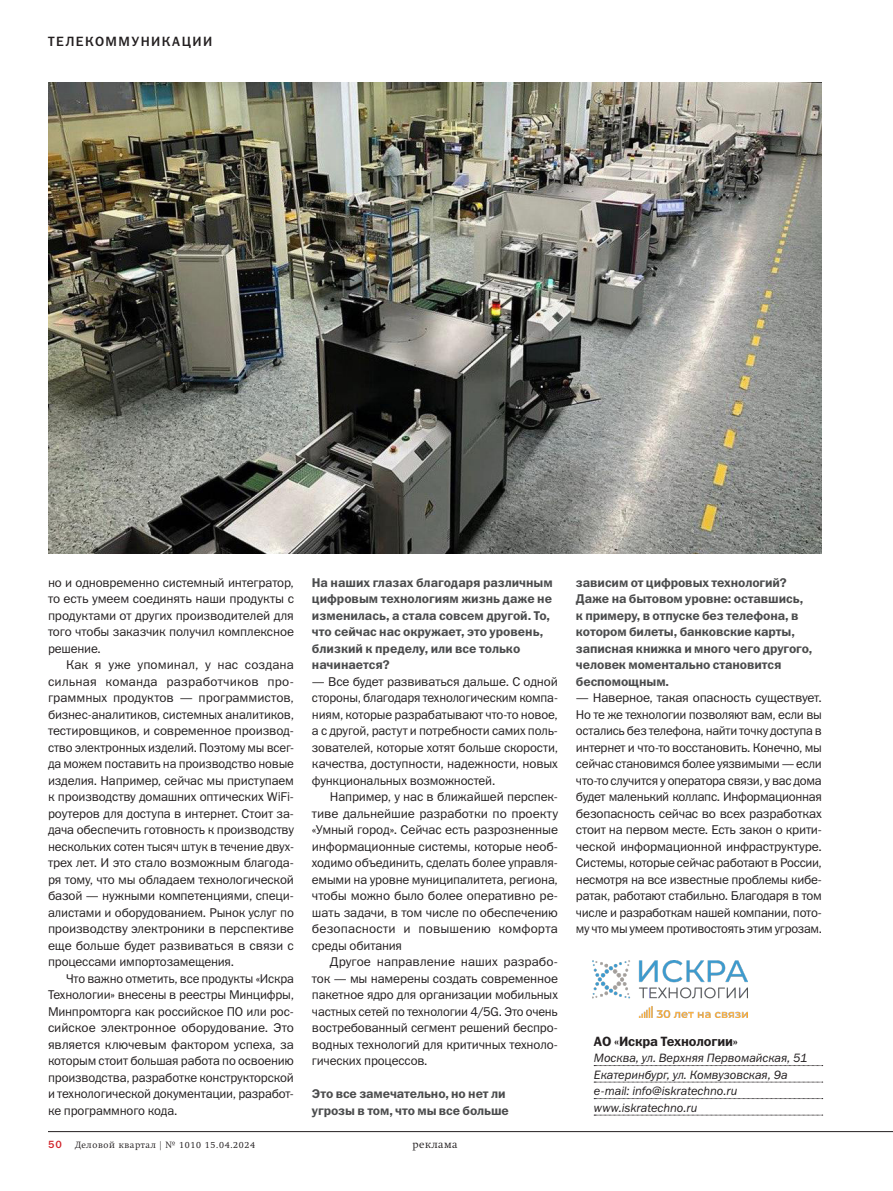
<style>
.page{position:relative;width:893px;height:1191px;background:#fff}
.page>*{position:absolute;margin:0;border:0;box-sizing:border-box;transform-origin:0 0}
.Адрес_Фирма{font:13.5px "Franklin Gothic Demi C";letter-spacing:-.01em;color:#231f20}
.t1{font:13.5px "Franklin Gothic Medium C";letter-spacing:.12em;color:#231f20}
.Текст{font:12.75px/16.5px "Franklin Gothic Book C";letter-spacing:-.01em;color:#231f20;text-align:justify}
.Текст_1_Абз{font:12.75px/16.5px "Franklin Gothic Book C";letter-spacing:-.015em;color:#231f20;text-align:justify}
.Вопрос{font:12.75px/16.5px "Franklin Gothic Demi C";letter-spacing:-.005em;color:#4b4c4d}
.Адрес{font:italic 12.15px "Franklin Gothic Book C";color:#231f20}
.t2{font:300 10.5px "Swift";letter-spacing:.055em;color:#231f20}
.t3{font:10.5px "Franklin Gothic Medium C";color:#d1232a}
.t4{font:300 9px "Swift";letter-spacing:.075em;color:#231f20}
</style>
<div class="page">
<img style="left:48px;top:83px;width:774px;height:471px">
<img style="left:593px;top:960px;width:154px;height:58px">
<svg style="left:594px;top:1065px;width:229px;height:1px"></svg>
<svg style="left:594px;top:1081px;width:229px;height:1px"></svg>
<svg style="left:594px;top:1098px;width:229px;height:1px"></svg>
<svg style="left:594px;top:1114px;width:229px;height:1px"></svg>
<hr style="left:48px;top:1131px;width:845px;height:1px;background:#231f20">
<p class="t1" style="left:48px;top:34px;width:166px">телекоммуникации</p>
<p class="Текст" style="left:48px;top:574px;width:247px">но и одновременно системный интегратор, то есть умеем соединять наши продукты с продуктами от других производителей для того чтобы заказчик получил комплексное решение.</p>
<p class="Текст" style="left:48px;top:656px;width:247px;text-indent:18px">Как я уже упоминал, у нас создана сильная команда разработчиков про&shy;граммных продуктов — программистов, бизнес-аналитиков, системных аналитиков, тестировщиков, и современное производ&shy;ство электронных изделий. Поэтому мы всег&shy;да можем поставить на производство новые изделия. Например, сейчас мы приступаем к производству домашних оптических WiFi&shy;роутеров для доступа в интернет. Стоит за&shy;дача обеспечить готовность к производству нескольких сотен тысяч штук в течение двух&shy;трех лет. И это стало возможным благода&shy;ря тому, что мы обладаем технологической базой — нужными компетенциями, специ&shy;алистами и оборудованием. Рынок услуг по производству электроники в перспективе еще больше будет развиваться в связи с процессами импортозамещения.</p>
<p class="Текст" style="left:48px;top:970px;width:247px;text-indent:18px">Что важно отметить, все продукты «Искра Технологии» внесены в реестры Минцифры, Минпромторга как российское ПО или рос&shy;сийское электронное оборудование. Это является ключевым фактором успеха, за которым стоит большая работа по освоению производства, разработке конструкторской и технологической документации, разработ&shy;ке программного кода.</p>
<p class="Вопрос" style="left:312px;top:574px;width:242px">На наших глазах благодаря различным цифровым технологиям жизнь даже не изменилась, а стала совсем другой. То, что сейчас нас окружает, это уровень, близкий к пределу, или все только начинается?</p>
<p class="Текст_1_Абз" style="left:312px;top:673px;width:247px">— Все будет развиваться дальше. С одной стороны, благодаря технологическим компа&shy;ниям, которые разрабатывают что-то новое, а с другой, растут и потребности самих поль&shy;зователей, которые хотят больше скорости, качества, доступности, надежности, новых функциональных возможностей.</p>
<p class="Текст" style="left:312px;top:788px;width:247px;text-indent:18px">Например, у нас в ближайшей перспек&shy;тиве дальнейшие разработки по проекту «Умный город». Сейчас есть разрозненные информационные системы, которые необ&shy;ходимо объединить, сделать более управля&shy;емыми на уровне муниципалитета, региона, чтобы можно было более оперативно ре&shy;шать задачи, в том числе по обеспечению безопасности и повышению комфорта среды обитания</p>
<p class="Текст" style="left:312px;top:953px;width:247px;text-indent:18px">Другое направление наших разрабо&shy;ток — мы намерены создать современное пакетное ядро для организации мобильных частных сетей по технологии 4/5G. Это очень востребованный сегмент решений беспро&shy;водных технологий для критичных техноло&shy;гических процессов.</p>
<p class="Вопрос" style="left:312px;top:1085px;width:198px">Это все замечательно, но нет ли угрозы в том, что мы все больше</p>
<p class="t3" style="left:48px;top:1138px;width:15px">50</p>
<p class="t4" style="left:75px;top:1139px;width:182px">Деловой квартал | № 1010 15.04.2024</p>
<p class="t2" style="left:412px;top:1138px;width:47px">реклама</p>
<p class="Вопрос" style="left:576px;top:574px;width:238px">зависим от цифровых технологий?<br>Даже на бытовом уровне: оставшись, к примеру, в отпуске без телефона, в котором билеты, банковские карты, записная книжка и много чего другого, человек моментально становится беспомощным.</p>
<p class="Текст_1_Абз" style="left:576px;top:689px;width:247px">— Наверное, такая опасность существует.<br>Но те же технологии позволяют вам, если вы остались без телефона, найти точку доступа в интернет и что-то восстановить. Конечно, мы сейчас становимся более уязвимыми — если что-то случится у оператора связи, у вас дома будет маленький коллапс. Информационная безопасность сейчас во всех разработках стоит на первом месте. Есть закон о крити&shy;ческой информационной инфраструктуре.<br>Системы, которые сейчас работают в России, несмотря на все известные проблемы кибе&shy;ратак, работают стабильно. Благодаря в том числе и разработкам нашей компании, пото&shy;му что мы умеем противостоять этим угрозам.</p>
<p class="Адрес_Фирма" style="left:594px;top:1033px;width:145px">АО «Искра Технологии»</p>
<p class="Адрес" style="left:594px;top:1051px;width:215px">Москва, ул. Верхняя Первомайская, 51</p>
<p class="Адрес" style="left:594px;top:1068px;width:195px">Екатеринбург, ул. Комвузовская, 9а</p>
<p class="Адрес" style="left:594px;top:1084px;width:145px">e-mail: info@iskratechno.ru</p>
<p class="Адрес" style="left:594px;top:1101px;width:105px">www.iskratechno.ru</p>
</div>
